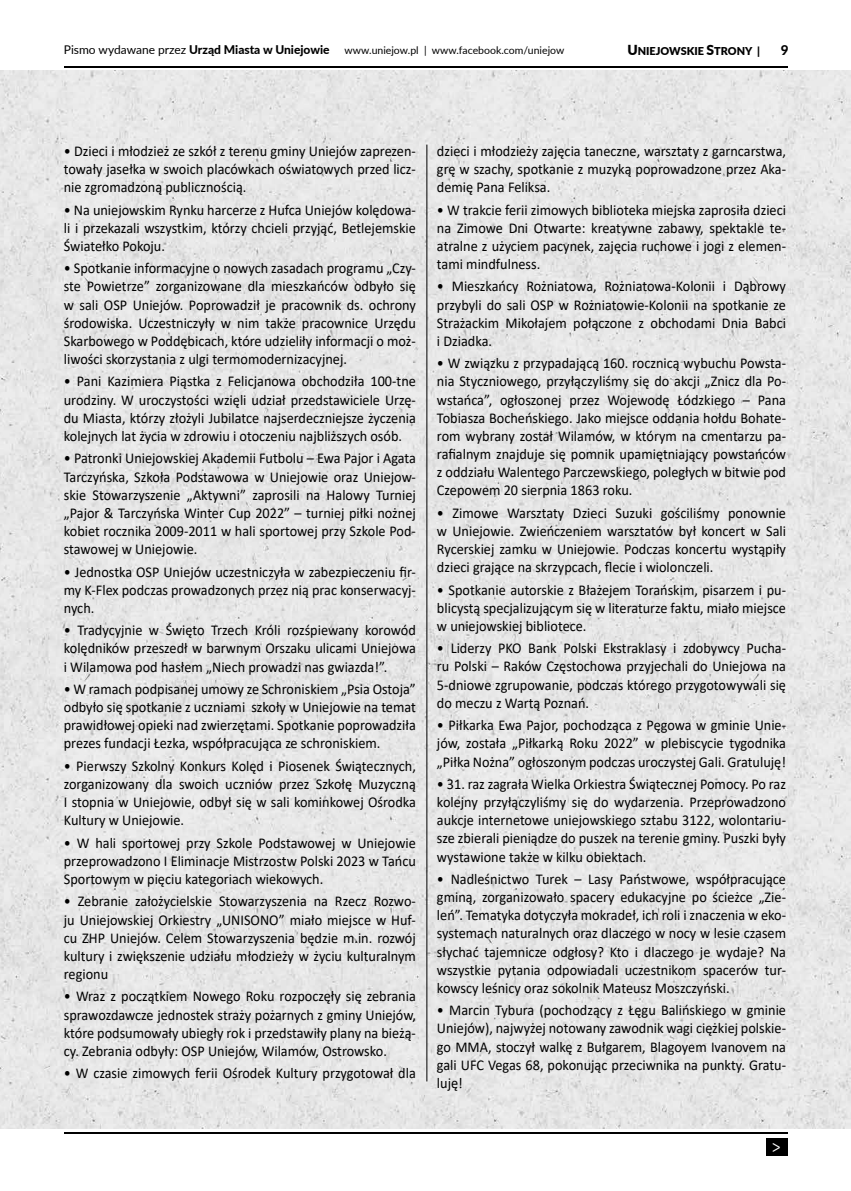
<style>
.page{position:relative;width:851px;height:1191px;background:#fff}
.page>*{position:absolute;margin:0;border:0;box-sizing:border-box;transform-origin:0 0}
.t1{font:700 18px "Minion Pro";color:#fff;scale:.86 1}
.t2{font:15px/18.1px "Calibri";color:#000;text-align:justify;scale:.95 1}
.t3{font:800 13.5px "Lato";color:#000}
.t4{font:900 10.8px "Lato";color:#000}
.t5{font:10.5px "Lato";color:#000}
.s1{font-size:12px}
.s2{font-weight:800;font-size:12px}
.s3{font-size:13.8px}
</style>
<div class="page">
<img style="left:0;top:71px;width:850px;height:1057px">
<hr style="left:426px;top:145px;width:1px;height:936px;background:#000">
<hr style="left:64px;top:66px;width:723px;height:2px;background:#000">
<hr style="left:64px;top:1132px;width:723px;height:1px;background:#000">
<div style="left:765px;top:1138px;width:22px;height:18px;background:#000"></div>
<p class="t5" style="left:64px;top:43px;width:502px"><span class="s1">Pismo wydawane przez</span> <span class="s2">Urząd Miasta w Uniejowie</span> www.uniejow.pl | www.facebook.com/uniejow</p>
<p class="t4" style="left:627px;top:43px;width:134px"><span class="s3">U</span>NIEJOWSKIE <span class="s3">S</span>TRONY |</p>
<p class="t3" style="left:780px;top:40px;width:9px">9</p>
<p class="t2" style="left:64px;top:141px;width:372px">• Dzieci i młodzież ze szkół z terenu gminy Uniejów zaprezen&shy;towały jasełka w swoich placówkach oświatowych przed licz&shy;nie zgromadzoną publicznością.</p>
<p class="t2" style="left:64px;top:200px;width:372px">• Na uniejowskim Rynku harcerze z Hufca Uniejów kolędowa&shy;li i przekazali wszystkim, którzy chcieli przyjąć, Betlejemskie Światełko Pokoju.</p>
<p class="t2" style="left:64px;top:259px;width:372px">• Spotkanie informacyjne o nowych zasadach programu „Czy&shy;ste Powietrze” zorganizowane dla mieszkańców odbyło się w sali OSP Uniejów. Poprowadził je pracownik ds. ochrony środowiska. Uczestniczyły w nim także pracownice Urzędu Skarbowego w Poddębicach, które udzieliły informacji o moż&shy;liwości skorzystania z ulgi termomodernizacyjnej.</p>
<p class="t2" style="left:64px;top:372px;width:372px">• Pani Kazimiera Piąstka z Felicjanowa obchodziła 100-tne urodziny. W uroczystości wzięli udział przedstawiciele Urzę&shy;du Miasta, którzy złożyli Jubilatce najserdeczniejsze życzenia kolejnych lat życia w zdrowiu i otoczeniu najbliższych osób.</p>
<p class="t2" style="left:64px;top:449px;width:372px">• Patronki Uniejowskiej Akademii Futbolu – Ewa Pajor i Agata Tarczyńska, Szkoła Podstawowa w Uniejowie oraz Uniejow&shy;skie Stowarzyszenie „Aktywni” zaprosili na Halowy Turniej „Pajor &amp; Tarczyńska Winter Cup 2022” – turniej piłki nożnej kobiet rocznika 2009-2011 w hali sportowej przy Szkole Pod&shy;stawowej w Uniejowie.</p>
<p class="t2" style="left:64px;top:562px;width:372px">• Jednostka OSP Uniejów uczestniczyła w zabezpieczeniu fir&shy;my K-Flex podczas prowadzonych przez nią prac konserwacyj&shy;nych.</p>
<p class="t2" style="left:64px;top:621px;width:372px">• Tradycyjnie w Święto Trzech Króli rozśpiewany korowód kolędników przeszedł w barwnym Orszaku ulicami Uniejowa i Wilamowa pod hasłem „Niech prowadzi nas gwiazda!”.</p>
<p class="t2" style="left:64px;top:679px;width:372px">• W ramach podpisanej umowy ze Schroniskiem „Psia Ostoja” odbyło się spotkanie z uczniami szkoły w Uniejowie na temat prawidłowej opieki nad zwierzętami. Spotkanie poprowadziła prezes fundacji Łezka, współpracująca ze schroniskiem.</p>
<p class="t2" style="left:64px;top:756px;width:372px">• Pierwszy Szkolny Konkurs Kolęd i Piosenek Świątecznych, zorganizowany dla swoich uczniów przez Szkołę Muzyczną I stopnia w Uniejowie, odbył się w sali kominkowej Ośrodka Kultury w Uniejowie.</p>
<p class="t2" style="left:64px;top:833px;width:372px">• W hali sportowej przy Szkole Podstawowej w Uniejowie przeprowadzono I Eliminacje Mistrzostw Polski 2023 w Tańcu Sportowym w pięciu kategoriach wiekowych.</p>
<p class="t2" style="left:64px;top:892px;width:372px">• Zebranie założycielskie Stowarzyszenia na Rzecz Rozwo&shy;ju Uniejowskiej Orkiestry „UNISONO” miało miejsce w Huf&shy;cu ZHP Uniejów. Celem Stowarzyszenia będzie m.in. rozwój kultury i zwiększenie udziału młodzieży w życiu kulturalnym regionu</p>
<p class="t2" style="left:64px;top:987px;width:372px">• Wraz z początkiem Nowego Roku rozpoczęły się zebrania sprawozdawcze jednostek straży pożarnych z gminy Uniejów, które podsumowały ubiegły rok i przedstawiły plany na bieżą&shy;cy. Zebrania odbyły: OSP Uniejów, Wilamów, Ostrowsko.</p>
<p class="t2" style="left:64px;top:1064px;width:372px">• W czasie zimowych ferii Ośrodek Kultury przygotował dla</p>
<p class="t2" style="left:437px;top:141px;width:369px">dzieci i młodzieży zajęcia taneczne, warsztaty z garncarstwa, grę w szachy, spotkanie z muzyką poprowadzone przez Aka&shy;demię Pana Feliksa.</p>
<p class="t2" style="left:437px;top:200px;width:369px">• W trakcie ferii zimowych biblioteka miejska zaprosiła dzieci na Zimowe Dni Otwarte: kreatywne zabawy, spektakle te&shy;atralne z użyciem pacynek, zajęcia ruchowe i jogi z elemen&shy;tami mindfulness.</p>
<p class="t2" style="left:437px;top:277px;width:369px">• Mieszkańcy Rożniatowa, Rożniatowa-Kolonii i Dąbrowy przybyli do sali OSP w Rożniatowie-Kolonii na spotkanie ze Strażackim Mikołajem połączone z obchodami Dnia Babci i Dziadka.</p>
<p class="t2" style="left:437px;top:354px;width:369px">• W związku z przypadającą 160. rocznicą wybuchu Powsta&shy;nia Styczniowego, przyłączyliśmy się do akcji „Znicz dla Po&shy;wstańca”, ogłoszonej przez Wojewodę Łódzkiego – Pana Tobiasza Bocheńskiego. Jako miejsce oddania hołdu Bohate&shy;rom wybrany został Wilamów, w którym na cmentarzu pa&shy;rafialnym znajduje się pomnik upamiętniający powstańców z oddziału Walentego Parczewskiego, poległych w bitwie pod Czepowem 20 sierpnia 1863 roku.</p>
<p class="t2" style="left:437px;top:503px;width:369px">• Zimowe Warsztaty Dzieci Suzuki gościliśmy ponownie w Uniejowie. Zwieńczeniem warsztatów był koncert w Sali Rycerskiej zamku w Uniejowie. Podczas koncertu wystąpiły dzieci grające na skrzypcach, flecie i wiolonczeli.</p>
<p class="t2" style="left:437px;top:580px;width:369px">• Spotkanie autorskie z Błażejem Torańskim, pisarzem i pu&shy;blicystą specjalizującym się w literaturze faktu, miało miejsce w uniejowskiej bibliotece.</p>
<p class="t2" style="left:437px;top:639px;width:369px">• Liderzy PKO Bank Polski Ekstraklasy i zdobywcy Pucha&shy;ru Polski – Raków Częstochowa przyjechali do Uniejowa na 5-dniowe zgrupowanie, podczas którego przygotowywali się do meczu z Wartą Poznań.</p>
<p class="t2" style="left:437px;top:716px;width:369px">• Piłkarka Ewa Pajor, pochodząca z Pęgowa w gminie Unie&shy;jów, została „Piłkarką Roku 2022” w plebiscycie tygodnika „Piłka Nożna” ogłoszonym podczas uroczystej Gali. Gratuluję!</p>
<p class="t2" style="left:437px;top:774px;width:369px">• 31. raz zagrała Wielka Orkiestra Świątecznej Pomocy. Po raz kolejny przyłączyliśmy się do wydarzenia. Przeprowadzono aukcje internetowe uniejowskiego sztabu 3122, wolontariu&shy;sze zbierali pieniądze do puszek na terenie gminy. Puszki były wystawione także w kilku obiektach.</p>
<p class="t2" style="left:437px;top:869px;width:369px">• Nadleśnictwo Turek – Lasy Państwowe, współpracujące gminą, zorganizowało spacery edukacyjne po ścieżce „Zie&shy;leń”. Tematyka dotyczyła mokradeł, ich roli i znaczenia w eko&shy;systemach naturalnych oraz dlaczego w nocy w lesie czasem słychać tajemnicze odgłosy? Kto i dlaczego je wydaje? Na wszystkie pytania odpowiadali uczestnikom spacerów tur&shy;kowscy leśnicy oraz sokolnik Mateusz Moszczyński.</p>
<p class="t2" style="left:437px;top:1000px;width:369px">• Marcin Tybura (pochodzący z Łęgu Balińskiego w gminie Uniejów), najwyżej notowany zawodnik wagi ciężkiej polskie&shy;go MMA, stoczył walkę z Bułgarem, Blagoyem Ivanovem na gali UFC Vegas 68, pokonując przeciwnika na punkty. Gratu&shy;luję!</p>
<p class="t1" style="left:772px;top:1133px;width:11px">&gt;</p>
</div>
